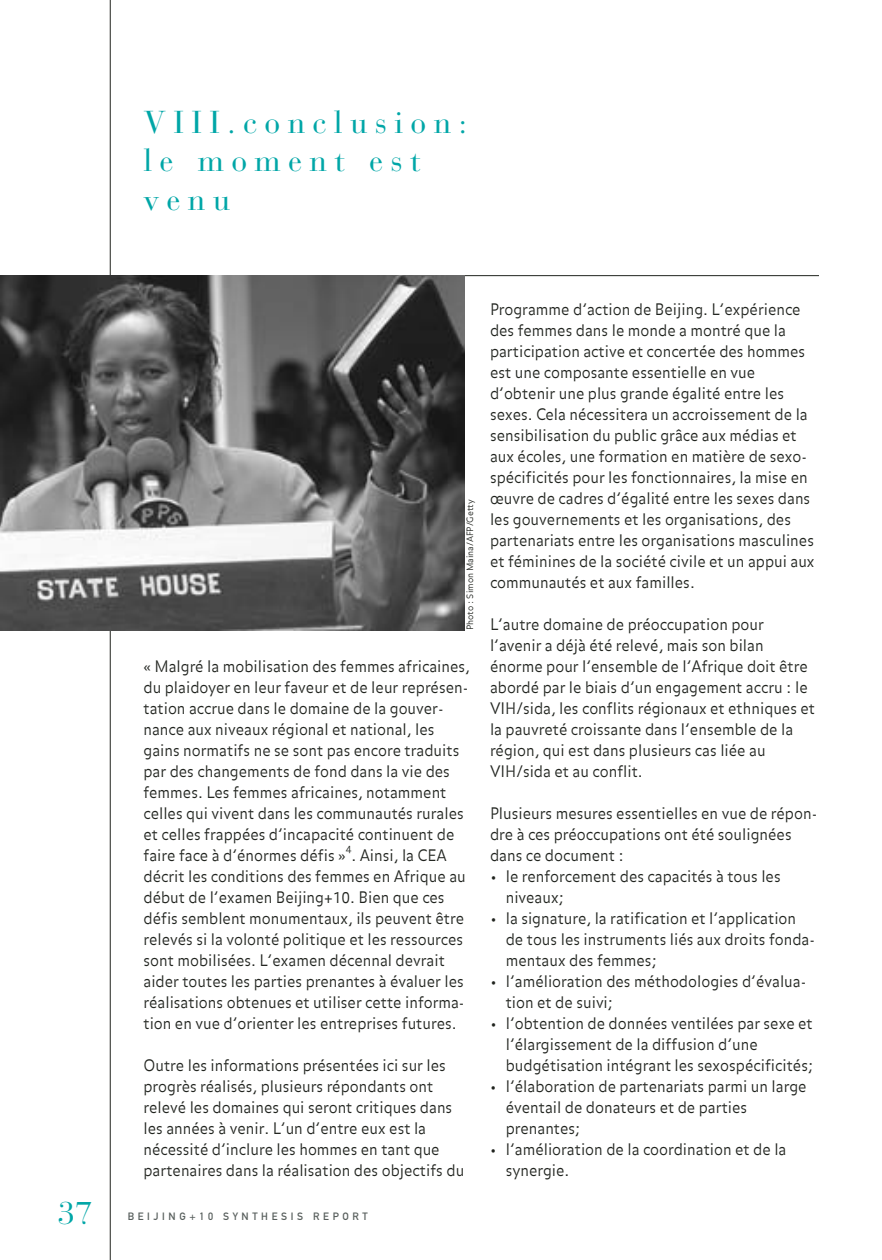
<style>
.page{position:relative;width:882px;height:1260px;background:#fff}
.page>*{position:absolute;margin:0;border:0;box-sizing:border-box;transform-origin:0 0}
.t1{font:31.5px/38.5px "Bauer Bodoni";letter-spacing:.235em;color:#00a6a7}
.t2{font:300 15.75px/21px "Balance";color:#20231e;scale:.95 1}
.t3{font:10.5px "DIN Mittelschrift";letter-spacing:.345em;color:#575e5c}
.t4{font:300 10.5px "Balance";color:#20231e;scale:.95 1}
.t5{font:300 8.75px "Balance";color:#20231e}
</style>
<div class="page">
<hr style="left:110px;top:0;width:1px;height:1260px;background:#20231e">
<hr style="left:0;top:275px;width:819px;height:1px;background:#20231e">
<img style="left:0;top:276px;width:465px;height:354px">
<h1 class="t1" style="left:144px;top:106px;width:325px">VIII.conclusion: le moment est venu</h1>
<p class="t5" style="left:467px;top:630px;width:132px;rotate:-90deg">Photo : Simon Maina/AFP/Getty</p>
<p class="t2" style="left:144px;top:658px;width:345px">« Malgré la mobilisation des femmes africaines, du plaidoyer en leur faveur et de leur représen&shy;tation accrue dans le domaine de la gouver&shy;nance aux niveaux régional et national, les gains normatifs ne se sont pas encore traduits par des changements de fond dans la vie des femmes. Les femmes africaines, notamment celles qui vivent dans les communautés rurales et celles frappées d’incapacité continuent de faire face à d’énormes défis » . Ainsi, la CEA</p>
<p class="t4" style="left:346px;top:845px;width:8px">4</p>
<p class="t2" style="left:144px;top:868px;width:341px">décrit les conditions des femmes en Afrique au début de l’examen Beijing+10. Bien que ces défis semblent monumentaux, ils peuvent être relevés si la volonté politique et les ressources sont mobilisées. L’examen décennal devrait aider toutes les parties prenantes à évaluer les réalisations obtenues et utiliser cette informa&shy;tion en vue d’orienter les entreprises futures.</p>
<p class="t2" style="left:144px;top:1057px;width:339px">Outre les informations présentées ici sur les progrès réalisés, plusieurs répondants ont relevé les domaines qui seront critiques dans les années à venir. L’un d’entre eux est la nécessité d’inclure les hommes en tant que partenaires dans la réalisation des objectifs du</p>
<h1 class="t1" style="left:58px;top:1197px;width:37px">37</h1>
<p class="t3" style="left:128px;top:1213px;width:242px">BEIJING+10 SYNTHESIS REPORT</p>
<p class="t2" style="left:490px;top:301px;width:343px">Programme d’action de Beijing. L’expérience des femmes dans le monde a montré que la participation active et concertée des hommes est une composante essentielle en vue d’obtenir une plus grande égalité entre les sexes. Cela nécessitera un accroissement de la sensibilisation du public grâce aux médias et aux écoles, une formation en matière de sexo&shy;spécificités pour les fonctionnaires, la mise en œuvre de cadres d’égalité entre les sexes dans les gouvernements et les organisations, des partenariats entre les organisations masculines et féminines de la société civile et un appui aux communautés et aux familles.</p>
<p class="t2" style="left:490px;top:616px;width:344px">L’autre domaine de préoccupation pour l’avenir a déjà été relevé, mais son bilan énorme pour l’ensemble de l’Afrique doit être abordé par le biais d’un engagement accru : le VIH/sida, les conflits régionaux et ethniques et la pauvreté croissante dans l’ensemble de la région, qui est dans plusieurs cas liée au VIH/sida et au conflit.</p>
<p class="t2" style="left:490px;top:805px;width:346px">Plusieurs mesures essentielles en vue de répon&shy;dre à ces préoccupations ont été soulignées dans ce document :</p>
<p class="t2" style="left:506px;top:868px;width:291px;text-indent:-16px">• le renforcement des capacités à tous les niveaux;</p>
<p class="t2" style="left:506px;top:910px;width:327px;text-indent:-16px">• la signature, la ratification et l’application de tous les instruments liés aux droits fonda&shy;mentaux des femmes;</p>
<p class="t2" style="left:506px;top:973px;width:318px;text-indent:-16px">• l’amélioration des méthodologies d’évalua&shy;tion et de suivi;</p>
<p class="t2" style="left:506px;top:1015px;width:325px;text-indent:-16px">• l’obtention de données ventilées par sexe et l’élargissement de la diffusion d’une budgétisation intégrant les sexospécificités;</p>
<p class="t2" style="left:506px;top:1078px;width:318px;text-indent:-16px">• l’élaboration de partenariats parmi un large éventail de donateurs et de parties prenantes;</p>
<p class="t2" style="left:506px;top:1141px;width:297px;text-indent:-16px">• l’amélioration de la coordination et de la synergie.</p>
</div>
